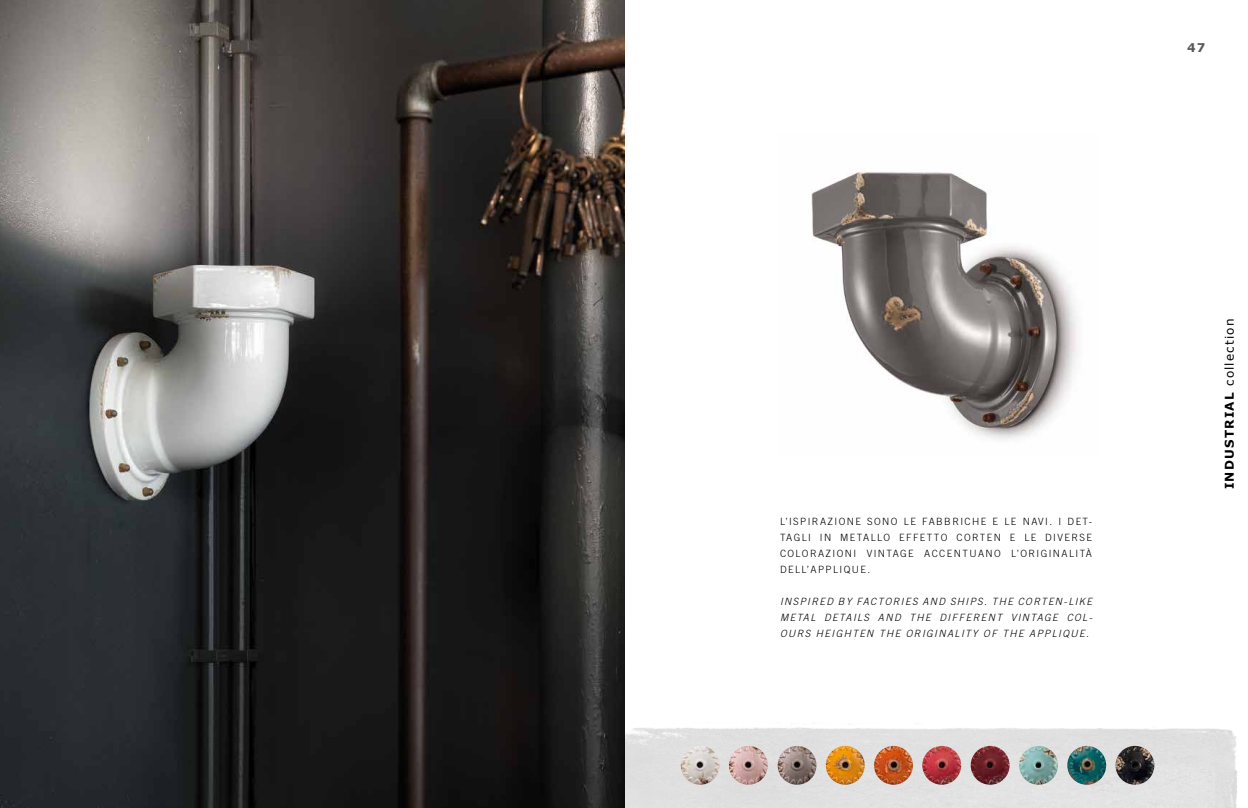
<style>
.page{position:relative;width:1248px;height:808px;background:#fff}
.page>*{position:absolute;margin:0;border:0;box-sizing:border-box;transform-origin:0 0}
.t1{font:700 12px "Verdana";letter-spacing:.1em;color:#000}
.t2{font:700 12px "Verdana";color:#58585a}
.t3{font:300 10px/16px "Trade Gothic LT Std";letter-spacing:.14em;color:#000;text-align:justify}
.t4{font:italic 300 10px/16px "Trade Gothic LT Std";letter-spacing:.14em;color:#000;text-align:justify}
.s1{font-weight:400}
</style>
<div class="page">
<img style="left:624px;top:723px;width:613px;height:85px">
<img style="left:811px;top:171px;width:266px;height:269px">
<img style="left:0;top:0;width:624px;height:808px">
<img style="left:1018px;top:746px;width:39px;height:39px;border-radius:19px">
<img style="left:970px;top:746px;width:39px;height:39px;border-radius:19px">
<img style="left:729px;top:746px;width:38px;height:39px;border-radius:19px">
<img style="left:777px;top:746px;width:39px;height:39px;border-radius:19px">
<img style="left:825px;top:746px;width:39px;height:39px;border-radius:19px">
<img style="left:874px;top:746px;width:38px;height:39px;border-radius:19px">
<img style="left:922px;top:746px;width:39px;height:39px;border-radius:19px">
<img style="left:1067px;top:746px;width:39px;height:39px;border-radius:19px">
<img style="left:1115px;top:746px;width:39px;height:39px;border-radius:19px">
<img style="left:680px;top:746px;width:39px;height:39px;border-radius:19px">
<p class="t2" style="left:1186px;top:40px;width:20px">47</p>
<p class="t3" style="left:780px;top:514px;width:313px">L’ISPIRAZIONE SONO LE FABBRICHE E LE NAVI. I DET-TAGLI IN METALLO EFFETTO CORTEN E LE DIVERSE COLORAZIONI VINTAGE ACCENTUANO L’ORIGINALITÀ DELL’APPLIQUE.</p>
<p class="t4" style="left:780px;top:594px;width:313px">INSPIRED BY FACTORIES AND SHIPS. THE CORTEN-LIKE METAL DETAILS AND THE DIFFERENT VINTAGE COL-OURS HEIGHTEN THE ORIGINALITY OF THE APPLIQUE.</p>
<p class="t1" style="left:1221px;top:489px;width:172px;rotate:-90deg">INDUSTRIAL <span class="s1">collection</span></p>
</div>
